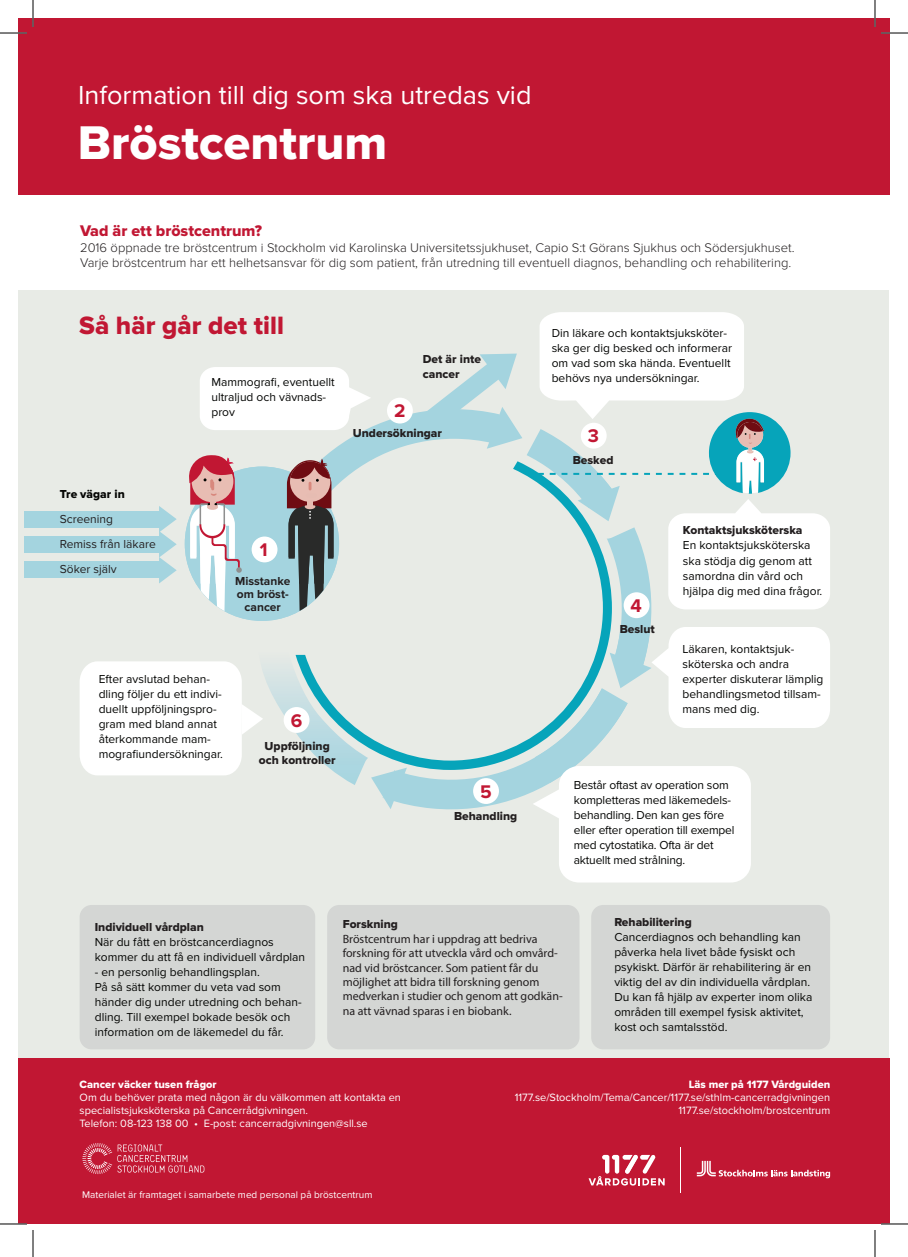
<style>
.page{position:relative;width:908px;height:1257px;background:#fff}
.page>*{position:absolute;margin:0;border:0;box-sizing:border-box;transform-origin:0 0}
.t1{font:49px "Proxima Nova Extrabld";color:#fff}
.t2{font:27px "Proxima Nova";color:#fff}
.t3{font:26px "Proxima Nova Extrabld";color:#c11733}
.t4{font:700 19px "Proxima Nova";color:#c11733}
.t5{font:16px "Proxima Nova Extrabld";color:#c11733}
.t6{font:300 13px/15.6px "Proxima Nova";color:#231f20}
.t7{font:12px/15px "Proxima Nova";color:#040503}
.t8{font:12px/14.4px "Myriad Pro";color:#231f20}
.t9{font:12px/14.4px "Proxima Nova Extrabld";color:#231f20}
.t10{font:12px/25px "Proxima Nova";color:#231f20}
.t11{font:700 12px/13px "Proxima Nova";color:#231f20;text-align:center}
.t12{font:12px "Proxima Nova Extrabld";color:#040503}
.t13{font:11px/13px "Proxima Nova";color:#fff}
.t14{font:11px "Proxima Nova Extrabld";color:#fff}
.t15{font:10px "Proxima Nova";color:#fff}
</style>
<div class="page">
<div style="left:19px;top:290px;width:870px;height:860px;background:#e8ebe6"></div>
<div style="left:80px;top:905px;width:235px;height:144px;background:#d4d6d4;border-radius:12px"></div>
<div style="left:327px;top:905px;width:252px;height:144px;background:#d4d6d4;border-radius:12px"></div>
<div style="left:591px;top:905px;width:239px;height:144px;background:#d4d6d4;border-radius:12px"></div>
<svg style="left:200px;top:367px;width:171px;height:63px;background:#fcfdfc"></svg>
<div style="left:19px;top:19px;width:870px;height:176px;background:#c11733"></div>
<div style="left:19px;top:1058px;width:870px;height:166px;background:#c11733"></div>
<svg style="left:589px;top:1154px;width:76px;height:31px"></svg>
<hr style="left:680px;top:1147px;width:1px;height:46px;background:#fff">
<svg style="left:697px;top:1160px;width:133px;height:18px"></svg>
<div style="left:24px;top:511px;width:138px;height:16px;background:#a4d4df"></div>
<div style="left:24px;top:536px;width:138px;height:16px;background:#a4d4df"></div>
<div style="left:24px;top:561px;width:138px;height:16px;background:#a4d4df"></div>
<svg style="left:254px;top:409px;width:164px;height:52px"></svg>
<svg style="left:80px;top:655px;width:327px;height:154px"></svg>
<svg style="left:82px;top:1143px;width:122px;height:31px"></svg>
<svg style="left:159px;top:506px;width:18px;height:77px"></svg>
<div style="left:185px;top:466px;width:154px;height:155px;background:#a4d4df;border-radius:50%"></div>
<svg style="left:287px;top:458px;width:46px;height:101px"></svg>
<svg style="left:188px;top:455px;width:54px;height:156px"></svg>
<svg style="left:296px;top:461px;width:122px;height:309px"></svg>
<div style="left:252px;top:536px;width:25px;height:26px;background:#fff;border-radius:50%"></div>
<div style="left:387px;top:398px;width:26px;height:25px;background:#fff;border-radius:50%"></div>
<div style="left:284px;top:707px;width:25px;height:26px;background:#fff;border-radius:50%"></div>
<svg style="left:418px;top:312px;width:412px;height:570px"></svg>
<hr style="left:0;top:32px;width:27px;height:2px;background:#fff">
<hr style="left:881px;top:32px;width:27px;height:2px;background:#fff">
<hr style="left:32px;top:0;width:2px;height:27px;background:#fff">
<hr style="left:874px;top:0;width:2px;height:27px;background:#fff">
<svg style="left:0;top:33px;width:27px;height:1px"></svg>
<svg style="left:881px;top:33px;width:27px;height:1px"></svg>
<svg style="left:0;top:1223px;width:27px;height:1px"></svg>
<svg style="left:881px;top:1223px;width:27px;height:1px"></svg>
<svg style="left:33px;top:0;width:1px;height:27px"></svg>
<svg style="left:33px;top:1230px;width:1px;height:27px"></svg>
<svg style="left:875px;top:0;width:1px;height:27px"></svg>
<svg style="left:875px;top:1230px;width:1px;height:27px"></svg>
<h2 class="t2" style="left:78px;top:79px;width:455px">Information till dig som ska utredas vid</h2>
<h1 class="t1" style="left:78px;top:114px;width:311px">Bröstcentrum</h1>
<h3 class="t5" style="left:80px;top:222px;width:183px">Vad är ett bröstcentrum?</h3>
<p class="t6" style="left:80px;top:240px;width:716px">2016 öppnade tre bröstcentrum i Stockholm vid Karolinska Universitetssjukhuset, Capio S:t Görans Sjukhus och Södersjukhuset.<br>Varje bröstcentrum har ett helhetsansvar för dig som patient, från utredning till eventuell diagnos, behandling och rehabilitering.</p>
<h3 class="t3" style="left:79px;top:310px;width:206px">Så här går det till</h3>
<p class="t7" style="left:211px;top:375px;width:125px">Mammografi, eventuellt ultraljud och vävnads&shy;prov</p>
<h3 class="t4" style="left:394px;top:400px;width:13px">2</h3>
<p class="t9" style="left:423px;top:352px;width:60px">Det är inte cancer</p>
<p class="t9" style="left:353px;top:426px;width:91px">Undersökningar</p>
<p class="t12" style="left:60px;top:487px;width:66px">Tre vägar in</p>
<p class="t10" style="left:60px;top:506px;width:97px">Screening<br>Remiss från läkare<br>Söker själv</p>
<h3 class="t4" style="left:260px;top:539px;width:9px">1</h3>
<p class="t11" style="left:235px;top:574px;width:57px">Misstanke om bröst&shy;cancer</p>
<p class="t7" style="left:99px;top:671px;width:126px">Efter avslutad behan&shy;dling följer du ett indivi&shy;duellt uppföljningspro&shy;gram med bland annat återkommande mam&shy;mografiundersökningar.</p>
<h3 class="t4" style="left:291px;top:709px;width:13px">6</h3>
<p class="t9" style="left:259px;top:738px;width:78px;text-align:center">Uppföljning och kontroller</p>
<h3 class="t4" style="left:480px;top:781px;width:13px">5</h3>
<p class="t9" style="left:454px;top:809px;width:65px">Behandling</p>
<p class="t7" style="left:552px;top:325px;width:182px">Din läkare och kontaktsjuksköter&shy;ska ger dig besked och informerar om vad som ska hända. Eventuellt behövs nya undersökningar.</p>
<h3 class="t4" style="left:588px;top:425px;width:13px">3</h3>
<p class="t9" style="left:573px;top:453px;width:42px">Besked</p>
<h3 class="t4" style="left:631px;top:594px;width:13px">4</h3>
<p class="t9" style="left:620px;top:622px;width:37px">Beslut</p>
<p class="t9" style="left:683px;top:523px;width:121px">Kontaktsjuksköterska</p>
<p class="t7" style="left:683px;top:538px;width:141px">En kontaktsjuksköterska ska stödja dig genom att samordna din vård och hjälpa dig med dina frågor.</p>
<p class="t7" style="left:682px;top:642px;width:142px">Läkaren, kontaktsjuk&shy;sköterska och andra experter diskuterar lämplig behandlingsmetod tillsam&shy;mans med dig.</p>
<p class="t7" style="left:574px;top:778px;width:162px">Består oftast av operation som kompletteras med läkemedels&shy;behandling. Den kan ges före eller efter operation till exempel med cytostatika. Ofta är det aktuellt med strålning.</p>
<p class="t9" style="left:95px;top:919px;width:111px">Individuell vårdplan</p>
<p class="t7" style="left:95px;top:934px;width:212px">När du fått en bröstcancerdiagnos kommer du att få en individuell vårdplan</p>
<p class="t7" style="left:95px;top:964px;width:208px">- en personlig behandlingsplan.<br>På så sätt kommer du veta vad som händer dig under utredning och behan&shy;dling. Till exempel bokade besök och information om de läkemedel du får.</p>
<p class="t9" style="left:343px;top:917px;width:57px">Forskning</p>
<p class="t8" style="left:343px;top:931px;width:221px">Bröstcentrum har i uppdrag att bedriva forskning för att utveckla vård och omvård&shy;nad vid bröstcancer. Som patient får du möjlighet att bidra till forskning genom medverkan i studier och genom att godkän&shy;na att vävnad sparas i en biobank.</p>
<p class="t9" style="left:614px;top:915px;width:79px">Rehabilitering</p>
<p class="t7" style="left:614px;top:929px;width:199px">Cancerdiagnos och behandling kan påverka hela livet både fysiskt och psykiskt. Därför är rehabilitering är en viktig del av din individuella vårdplan.<br>Du kan få hjälp av experter inom olika områden till exempel fysisk aktivitet, kost och samtalsstöd.</p>
<p class="t14" style="left:80px;top:1077px;width:139px">Cancer väcker tusen frågor</p>
<p class="t13" style="left:80px;top:1090px;width:323px">Om du behöver prata med någon är du välkommen att kontakta en specialistsjuksköterska på Cancerrådgivningen.<br>Telefon: 08-123 138 00 • E-post: cancerradgivningen@sll.se</p>
<p class="t15" style="left:82px;top:1189px;width:292px">Materialet är framtaget i samarbete med personal på bröstcentrum</p>
<p class="t14" style="left:689px;top:1077px;width:143px">Läs mer på 1177 Vårdguiden</p>
<p class="t13" style="left:515px;top:1090px;width:317px;text-align:right">1177.se/Stockholm/Tema/Cancer/1177.se/sthlm-cancerradgivningen<br>1177.se/stockholm/brostcentrum</p>
</div>
